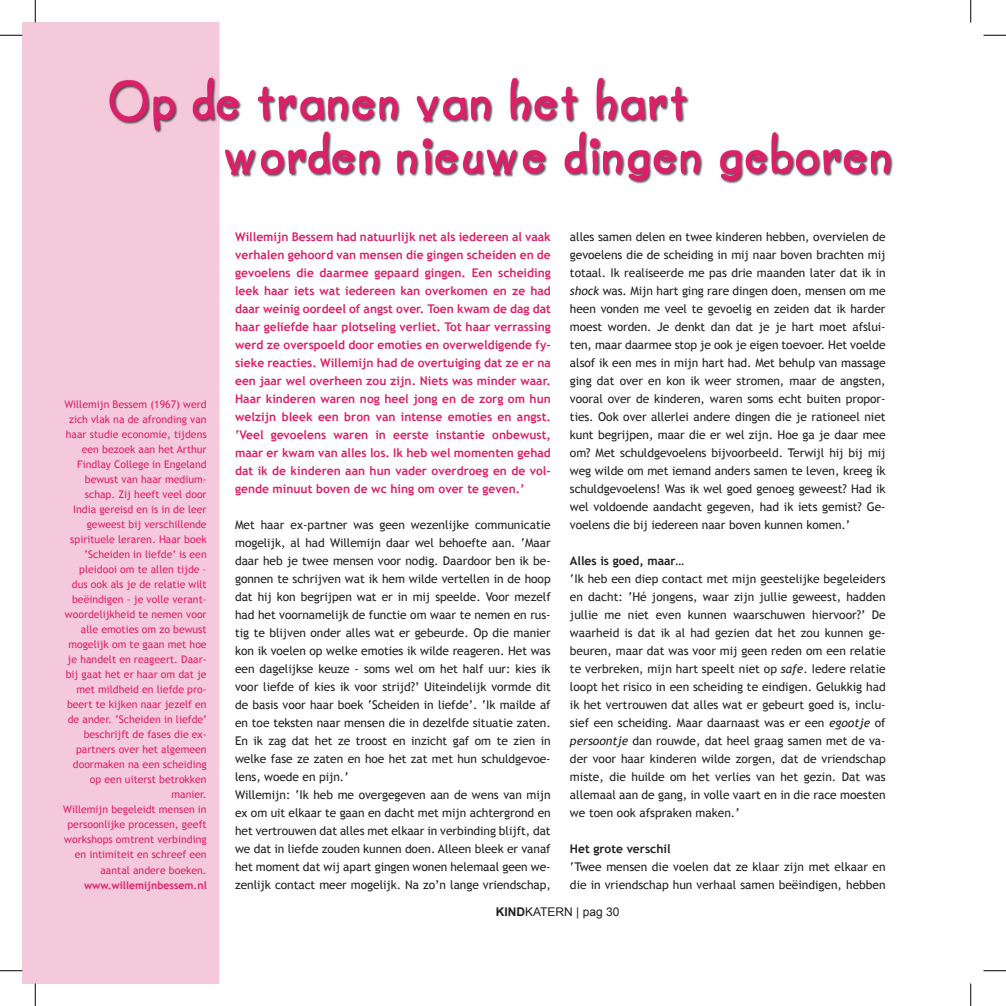
<style>
.page{position:relative;width:1006px;height:1006px;background:#fff}
.page>*{position:absolute;margin:0;border:0;box-sizing:border-box;transform-origin:0 0}
.t1{font:12px/18px "Trebuchet MS";letter-spacing:-.005em;color:#231f20}
.t2{font:700 12px/18px "Trebuchet MS";color:#db2168;text-align:justify}
.t3{font:700 12px "Trebuchet MS";color:#231f20}
.t4{font:12px "Arial";color:#231f20}
.t5{font:10.5px/15px "Trebuchet MS";color:#db2168;text-align:right}
.t6{font:700 10.5px "Trebuchet MS";color:#db2168}
.s1{font-style:italic}
.s2{font-weight:700}
</style>
<div class="page">
<img style="left:23px;top:22px;width:870px;height:961px">
<hr style="left:34px;top:0;width:2px;height:23px;background:#fff">
<svg style="left:0;top:35px;width:22px;height:1px"></svg>
<svg style="left:983px;top:35px;width:23px;height:1px"></svg>
<svg style="left:0;top:970px;width:22px;height:1px"></svg>
<svg style="left:983px;top:970px;width:23px;height:1px"></svg>
<svg style="left:35px;top:0;width:1px;height:23px"></svg>
<svg style="left:35px;top:983px;width:1px;height:23px"></svg>
<svg style="left:970px;top:0;width:1px;height:23px"></svg>
<svg style="left:970px;top:983px;width:1px;height:23px"></svg>
<p class="t5" style="left:63px;top:397px;width:145px">Willemijn Bessem (1967) werd zich vlak na de afronding van haar studie economie, tijdens een bezoek aan het Arthur<br>Findlay College in Engeland bewust van haar medium&shy;schap. Zij heeft veel door<br>India gereisd en is in de leer geweest bij verschillende spirituele leraren. Haar boek ‘Scheiden in liefde’ is een pleidooi om te allen tijde – dus ook als je de relatie wilt beëindigen - je volle verant&shy;woordelijkheid te nemen voor alle emoties om zo bewust mogelijk om te gaan met hoe je handelt en reageert. Daar&shy;bij gaat het er haar om dat je met mildheid en liefde pro&shy;beert te kijken naar jezelf en de ander. ‘Scheiden in liefde’ beschrijft de fases die ex&shy;partners over het algemeen doormaken na een scheiding op een uiterst betrokken manier.<br>Willemijn begeleidt mensen in persoonlijke processen, geeft workshops omtrent verbinding en intimiteit en schreef een aantal andere boeken.</p>
<p class="t6" style="left:84px;top:878px;width:124px">www.willemijnbessem.nl</p>
<p class="t2" style="left:235px;top:228px;width:317px">Willemijn Bessem had natuurlijk net als iedereen al vaak verhalen gehoord van mensen die gingen scheiden en de gevoelens die daarmee gepaard gingen. Een scheiding leek haar iets wat iedereen kan overkomen en ze had daar weinig oordeel of angst over. Toen kwam de dag dat haar geliefde haar plotseling verliet. Tot haar verrassing werd ze overspoeld door emoties en overweldigende fy&shy;sieke reacties. Willemijn had de overtuiging dat ze er na een jaar wel overheen zou zijn. Niets was minder waar.<br>Haar kinderen waren nog heel jong en de zorg om hun welzijn bleek een bron van intense emoties en angst. ‘Veel gevoelens waren in eerste instantie onbewust, maar er kwam van alles los. Ik heb wel momenten gehad dat ik de kinderen aan hun vader overdroeg en de vol&shy;gende minuut boven de wc hing om over te geven.’</p>
<p class="t1" style="left:235px;top:516px;width:317px">Met haar ex-partner was geen wezenlijke communicatie mogelijk, al had Willemijn daar wel behoefte aan. ‘Maar daar heb je twee mensen voor nodig. Daardoor ben ik be&shy;gonnen te schrijven wat ik hem wilde vertellen in de hoop dat hij kon begrijpen wat er in mij speelde. Voor mezelf had het voornamelijk de functie om waar te nemen en rus&shy;tig te blijven onder alles wat er gebeurde. Op die manier kon ik voelen op welke emoties ik wilde reageren. Het was een dagelijkse keuze - soms wel om het half uur: kies ik voor liefde of kies ik voor strijd?’ Uiteindelijk vormde dit de basis voor haar boek ‘Scheiden in liefde’. ‘Ik mailde af en toe teksten naar mensen die in dezelfde situatie zaten.<br>En ik zag dat het ze troost en inzicht gaf om te zien in welke fase ze zaten en hoe het zat met hun schuldgevoe&shy;lens, woede en pijn.’<br>Willemijn: ‘Ik heb me overgegeven aan de wens van mijn ex om uit elkaar te gaan en dacht met mijn achtergrond en het vertrouwen dat alles met elkaar in verbinding blijft, dat we dat in liefde zouden kunnen doen. Alleen bleek er vanaf het moment dat wij apart gingen wonen helemaal geen we&shy;zenlijk contact meer mogelijk. Na zo’n lange vriendschap,</p>
<p class="t1" style="left:570px;top:228px;width:317px;text-align:justify">alles samen delen en twee kinderen hebben, overvielen de gevoelens die de scheiding in mij naar boven brachten mij totaal. Ik realiseerde me pas drie maanden later dat ik in <span class="s1">shock</span> was. Mijn hart ging rare dingen doen, mensen om me heen vonden me veel te gevoelig en zeiden dat ik harder moest worden. Je denkt dan dat je je hart moet afslui&shy;ten, maar daarmee stop je ook je eigen toevoer. Het voelde alsof ik een mes in mijn hart had. Met behulp van massage ging dat over en kon ik weer stromen, maar de angsten, vooral over de kinderen, waren soms echt buiten propor&shy;ties. Ook over allerlei andere dingen die je rationeel niet kunt begrijpen, maar die er wel zijn. Hoe ga je daar mee om? Met schuldgevoelens bijvoorbeeld. Terwijl hij bij mij weg wilde om met iemand anders samen te leven, kreeg ík schuldgevoelens! Was ik wel goed genoeg geweest? Had ik wel voldoende aandacht gegeven, had ik iets gemist? Ge&shy;voelens die bij iedereen naar boven kunnen komen.’</p>
<p class="t3" style="left:570px;top:553px;width:116px">Alles is goed, maar…</p>
<p class="t1" style="left:570px;top:570px;width:317px;text-align:justify">‘Ik heb een diep contact met mijn geestelijke begeleiders en dacht: ‘Hé jongens, waar zijn jullie geweest, hadden jullie me niet even kunnen waarschuwen hiervoor?’ De waarheid is dat ik al had gezien dat het zou kunnen ge&shy;beuren, maar dat was voor mij geen reden om een relatie te verbreken, mijn hart speelt niet op <span class="s1">safe</span>. Iedere relatie loopt het risico in een scheiding te eindigen. Gelukkig had ik het vertrouwen dat alles wat er gebeurt goed is, inclu&shy;sief een scheiding. Maar daarnaast was er een <span class="s1">egootje</span> of <span class="s1">persoontje</span> dan rouwde, dat heel graag samen met de va&shy;der voor haar kinderen wilde zorgen, dat de vriendschap miste, die huilde om het verlies van het gezin. Dat was allemaal aan de gang, in volle vaart en in die race moesten we toen ook afspraken maken.’</p>
<p class="t3" style="left:570px;top:841px;width:102px">Het grote verschil</p>
<p class="t1" style="left:570px;top:858px;width:317px">‘Twee mensen die voelen dat ze klaar zijn met elkaar en die in vriendschap hun verhaal samen beëindigen, hebben</p>
<p class="t4" style="left:496px;top:905px;width:125px"><span class="s2">KIND</span>KATERN | pag 30</p>
</div>
